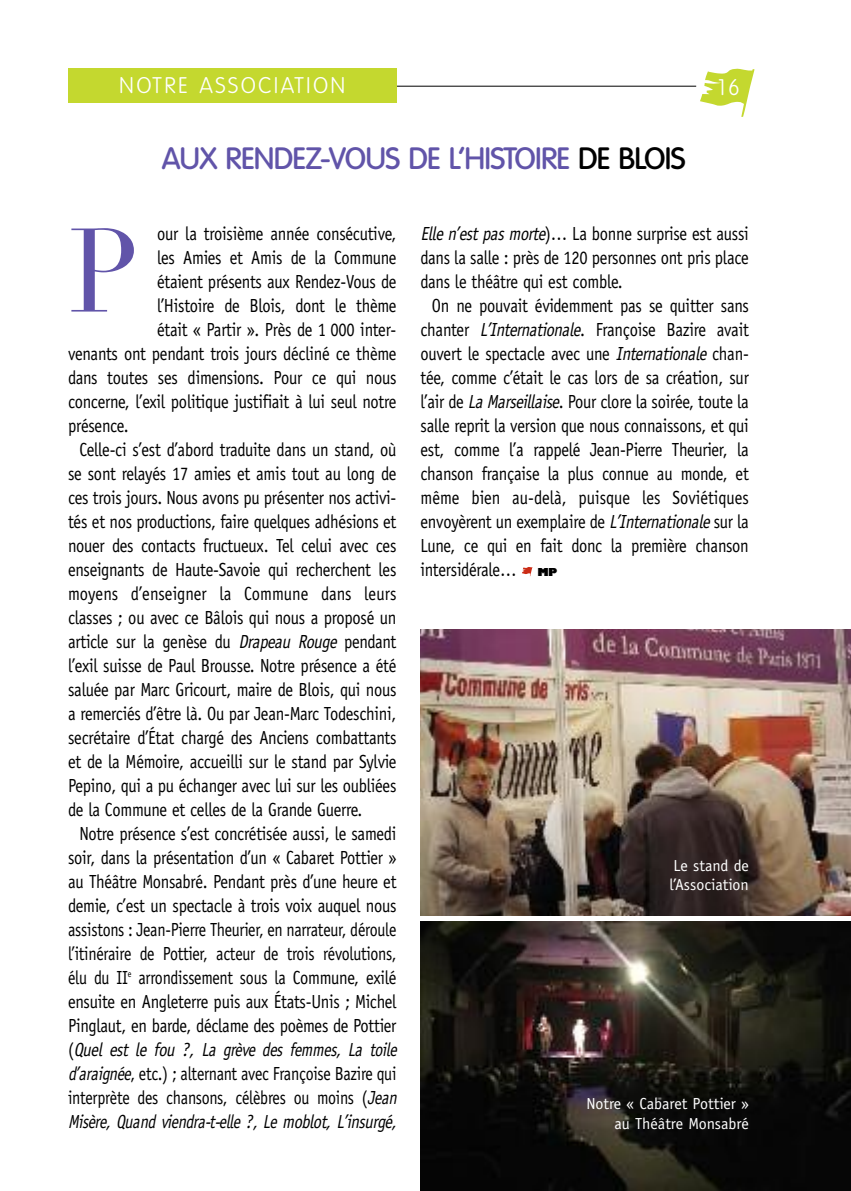
<style>
.page{position:relative;width:851px;height:1191px;background:#fff}
.page>*{position:absolute;margin:0;border:0;box-sizing:border-box;transform-origin:0 0}
.t1{font:116.6px "Didot";color:#6154a9;scale:.95 1}
.t2{font:500 30px "Volkswagen";letter-spacing:-.03em;color:#6154a9}
.t3{font:300 22px "Volkswagen";letter-spacing:.105em;color:#fff}
.t4{font:19px "Officina Sans";letter-spacing:-.015em;color:#000;scale:.87 1}
.t5{font:19px "Officina Sans";letter-spacing:-.015em;color:#000;scale:.84 1}
.t6{font:italic 19px "Officina Sans";letter-spacing:-.035em;color:#000;scale:.84 1}
.t7{font:italic 19px "Officina Sans";letter-spacing:-.035em;color:#000;scale:.87 1}
.t8{font:19px "Officina Sans";letter-spacing:.005em;color:#000;scale:.87 1}
.t9{font:16px/19.2px "Officina Sans";color:#fff}
.s1{color:#000}
.s2{font-style:italic}
.s3{font-style:normal}
.s4{font-family:"Chantilly UB";font-weight:800;font-size:12px}
</style>
<div class="page">
<hr style="left:68px;top:86px;width:628px;height:1px;background:#000">
<div style="left:68px;top:68px;width:328px;height:34px;background:#c4d82f"></div>
<svg style="left:700px;top:68px;width:54px;height:49px"></svg>
<svg style="left:522px;top:567px;width:10px;height:9px"></svg>
<img style="left:421px;top:921px;width:429px;height:270px">
<img style="left:420px;top:629px;width:430px;height:287px">
<p class="t3" style="left:119px;top:72px;width:228px">NOTRE ASSOCIATION</p>
<p class="t3" style="left:716px;top:75px;width:25px">16</p>
<h2 class="t2" style="left:162px;top:141px;width:525px">AUX RENDEZ-VOUS DE L’HISTOIRE <span class="s1">DE BLOIS</span></h2>
<h1 class="t1" style="left:68px;top:202px;width:77px">P</h1>
<p class="t4" style="left:157px;top:226px;width:276px">our la troisième année consécutive,</p>
<p class="t4" style="left:157px;top:250px;width:276px">les Amies et Amis de la Commune</p>
<p class="t4" style="left:157px;top:274px;width:276px">étaient présents aux Rendez-Vous de</p>
<p class="t4" style="left:157px;top:298px;width:276px">l’Histoire de Blois, dont le thème</p>
<p class="t4" style="left:157px;top:322px;width:276px">était « Partir ». Près de 1 000 inter-</p>
<p class="t4" style="left:68px;top:346px;width:379px">venants ont pendant trois jours décliné ce thème</p>
<p class="t4" style="left:68px;top:370px;width:379px">dans toutes ses dimensions. Pour ce qui nous</p>
<p class="t4" style="left:68px;top:394px;width:379px">concerne, l’exil politique justifiait à lui seul notre</p>
<p class="t4" style="left:68px;top:418px;width:71px">présence.</p>
<p class="t4" style="left:79px;top:442px;width:366px">Celle-ci s’est d’abord traduite dans un stand, où</p>
<p class="t4" style="left:68px;top:466px;width:379px">se sont relayés 17 amies et amis tout au long de</p>
<p class="t4" style="left:68px;top:490px;width:379px">ces trois jours. Nous avons pu présenter nos activi-</p>
<p class="t4" style="left:68px;top:514px;width:379px">tés et nos productions, faire quelques adhésions et</p>
<p class="t4" style="left:68px;top:538px;width:379px">nouer des contacts fructueux. Tel celui avec ces</p>
<p class="t4" style="left:68px;top:562px;width:379px">enseignants de Haute-Savoie qui recherchent les</p>
<p class="t8" style="left:68px;top:586px;width:379px">moyens d’enseigner la Commune dans leurs</p>
<p class="t4" style="left:68px;top:610px;width:379px">classes ; ou avec ce Bâlois qui nous a proposé un</p>
<p class="t4" style="left:68px;top:634px;width:379px">article sur la genèse du <span class="s2">Drapeau Rouge</span> pendant</p>
<p class="t4" style="left:68px;top:658px;width:379px">l’exil suisse de Paul Brousse. Notre présence a été</p>
<p class="t4" style="left:68px;top:682px;width:379px">saluée par Marc Gricourt, maire de Blois, qui nous</p>
<p class="t4" style="left:68px;top:706px;width:379px">a remerciés d’être là. Ou par Jean-Marc Todeschini,</p>
<p class="t4" style="left:68px;top:730px;width:379px">secrétaire d’État chargé des Anciens combattants</p>
<p class="t4" style="left:68px;top:754px;width:379px">et de la Mémoire, accueilli sur le stand par Sylvie</p>
<p class="t4" style="left:68px;top:778px;width:379px">Pepino, qui a pu échanger avec lui sur les oubliées</p>
<p class="t4" style="left:68px;top:802px;width:340px">de la Commune et celles de la Grande Guerre.</p>
<p class="t4" style="left:79px;top:826px;width:366px">Notre présence s’est concrétisée aussi, le samedi</p>
<p class="t4" style="left:68px;top:850px;width:379px">soir, dans la présentation d’un « Cabaret Pottier »</p>
<p class="t4" style="left:68px;top:874px;width:379px">au Théâtre Monsabré. Pendant près d’une heure et</p>
<p class="t4" style="left:68px;top:898px;width:379px">demie, c’est un spectacle à trois voix auquel nous</p>
<p class="t5" style="left:68px;top:922px;width:392px">assistons : Jean-Pierre Theurier, en narrateur, déroule</p>
<p class="t5" style="left:68px;top:946px;width:392px">l’itinéraire de Pottier, acteur de trois révolutions,</p>
<p class="t5" style="left:68px;top:970px;width:392px">élu du II<sup>e</sup> arrondissement sous la Commune, exilé</p>
<p class="t4" style="left:68px;top:994px;width:379px">ensuite en Angleterre puis aux États-Unis ; Michel</p>
<p class="t4" style="left:68px;top:1018px;width:379px">Pinglaut, en barde, déclame des poèmes de Pottier</p>
<p class="t7" style="left:68px;top:1042px;width:383px"><span class="s3">(</span> Quel est le fou ?, La grève des femmes, La toile</p>
<p class="t5" style="left:68px;top:1066px;width:392px"><span class="s2">d’araignée</span>, etc.) ; alternant avec Françoise Bazire qui</p>
<p class="t5" style="left:68px;top:1090px;width:396px">interprète des chansons, célèbres ou moins (<span class="s2">Jean</span></p>
<p class="t6" style="left:68px;top:1114px;width:396px">Misère, Quand viendra-t-elle ?, Le moblot, L’insurgé,</p>
<p class="t4" style="left:420px;top:226px;width:379px"><span class="s2">Ellen’estpasmorte</span>)… La bonne surprise est aussi</p>
<p class="t4" style="left:420px;top:250px;width:379px">dans la salle : près de 120 personnes ont pris place</p>
<p class="t4" style="left:420px;top:274px;width:234px">dans le théâtre qui est comble.</p>
<p class="t4" style="left:432px;top:298px;width:366px">On ne pouvait évidemment pas se quitter sans</p>
<p class="t4" style="left:420px;top:322px;width:379px">chanter <span class="s2">L’Internationale</span>. Françoise Bazire avait</p>
<p class="t4" style="left:420px;top:346px;width:379px">ouvert le spectacle avec une <span class="s2">Internationale</span> chan-</p>
<p class="t4" style="left:420px;top:370px;width:379px">tée, comme c’était le cas lors de sa création, sur</p>
<p class="t4" style="left:420px;top:394px;width:379px">l’air de <span class="s2">LaMarseillaise</span>. Pour clore la soirée, toute la</p>
<p class="t4" style="left:420px;top:418px;width:379px">salle reprit la version que nous connaissons, et qui</p>
<p class="t4" style="left:420px;top:442px;width:379px">est, comme l’a rappelé Jean-Pierre Theurier, la</p>
<p class="t4" style="left:420px;top:466px;width:379px">chanson française la plus connue au monde, et</p>
<p class="t4" style="left:420px;top:490px;width:379px">même bien au-delà, puisque les Soviétiques</p>
<p class="t4" style="left:420px;top:514px;width:379px">envoyèrent un exemplaire de <span class="s2">L’Internationale</span>sur la</p>
<p class="t4" style="left:420px;top:538px;width:379px">Lune, ce qui en fait donc la première chanson</p>
<p class="t4" style="left:420px;top:562px;width:158px">intersidérale… <span class="s4">MP</span></p>
<p class="t9" style="left:669px;top:857px;width:81px">Le stand de l’Association</p>
<p class="t9" style="left:586px;top:1095px;width:164px;text-align:right">Notre « Cabaret Pottier » au Théâtre Monsabré</p>
</div>
